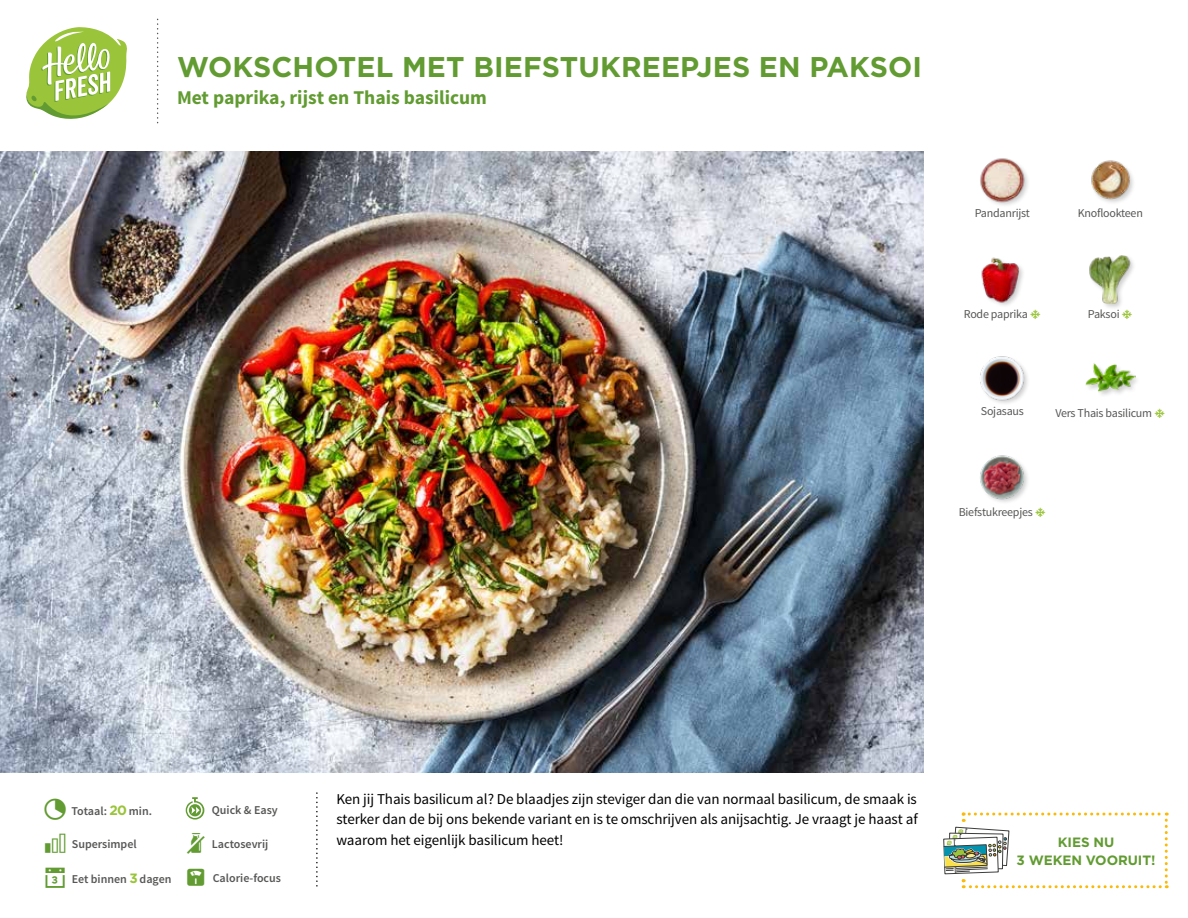
<style>
.page{position:relative;width:1188px;height:918px;background:#fff}
.page>*{position:absolute;margin:0;border:0;box-sizing:border-box;transform-origin:0 0}
.t1{font:700 28.5px "Gotham";letter-spacing:.005em;color:#619b31}
.t2{font:25.5px "hellofresh icon font";color:#619b31}
.t3{font:700 19.5px "Source Sans Pro";color:#619b31}
.t4{font:15px/20.5px "Source Sans Pro";letter-spacing:-.005em;color:#000;text-align:justify}
.t5{font:700 13.5px/17.5px "Gotham";letter-spacing:-.005em;color:#619b31;text-align:center}
.t6{font:12px "Source Sans Pro";letter-spacing:-.02em;color:#575756}
.t7{font:600 12px "Source Sans Pro";color:#575756}
.s1{color:#619b31}
.s2{font-family:"Gotham";font-weight:700;font-size:13.5px;color:#9ac43a}
</style>
<div class="page">
<svg style="left:26px;top:27px;width:101px;height:92px"></svg>
<img style="left:0;top:151px;width:924px;height:622px">
<img style="left:1091px;top:160px;width:42px;height:43px">
<img style="left:1085px;top:363px;width:50px;height:32px">
<div style="left:1088px;top:254px;width:49px;height:57px;background:#000;opacity:.2"></div>
<img style="left:1088px;top:254px;width:47px;height:50px">
<img style="left:980px;top:158px;width:48px;height:47px">
<img style="left:980px;top:356px;width:48px;height:48px">
<img style="left:980px;top:455px;width:48px;height:47px">
<img style="left:981px;top:257px;width:42px;height:49px">
<svg style="left:186px;top:797px;width:18px;height:23px"></svg>
<svg style="left:943px;top:813px;width:225px;height:75px"></svg>
<svg style="left:1122px;top:309px;width:10px;height:2px"></svg>
<h1 class="t1" style="left:177px;top:48px;width:747px">WOKSCHOTEL MET BIEFSTUKREEPJES EN PAKSOI</h1>
<h3 class="t3" style="left:177px;top:85px;width:311px">Met paprika, rijst en Thais basilicum</h3>
<p class="t6" style="left:975px;top:206px;width:57px">Pandanrijst</p>
<p class="t6" style="left:1078px;top:206px;width:67px">Knoflookteen</p>
<p class="t6" style="left:964px;top:307px;width:66px">Rode paprika</p>
<p class="t6" style="left:1088px;top:306px;width:33px">Paksoi</p>
<p class="t6" style="left:981px;top:404px;width:45px">Sojasaus</p>
<p class="t6" style="left:1055px;top:405px;width:98px">Vers Thais basilicum</p>
<p class="t6" style="left:959px;top:505px;width:76px">Biefstukreepjes</p>
<p class="t7" style="left:43px;top:803px;width:111px"><span class="s1">✔</span> Totaal: <span class="s2">20</span> min.</p>
<p class="t7" style="left:212px;top:803px;width:68px">Quick &amp; Easy</p>
<p class="t7" style="left:72px;top:837px;width:66px">Supersimpel</p>
<p class="t7" style="left:212px;top:837px;width:58px">Lactosevrij</p>
<p class="t7" style="left:72px;top:872px;width:101px">Eet binnen <span class="s2">3</span> dagen</p>
<p class="t7" style="left:213px;top:871px;width:70px">Calorie-focus</p>
<h2 class="t2" style="left:43px;top:867px;width:27px">▪</h2>
<p class="t4" style="left:336px;top:789px;width:583px">Ken jij Thais basilicum al? De blaadjes zijn steviger dan die van normaal basilicum, de smaak is sterker dan de bij ons bekende variant en is te omschrijven als anijsachtig. Je vraagt je haast af waarom het eigenlijk basilicum heet!</p>
<p class="t5" style="left:1017px;top:833px;width:140px">KIES NU<br>3 WEKEN VOORUIT!</p>
</div>
